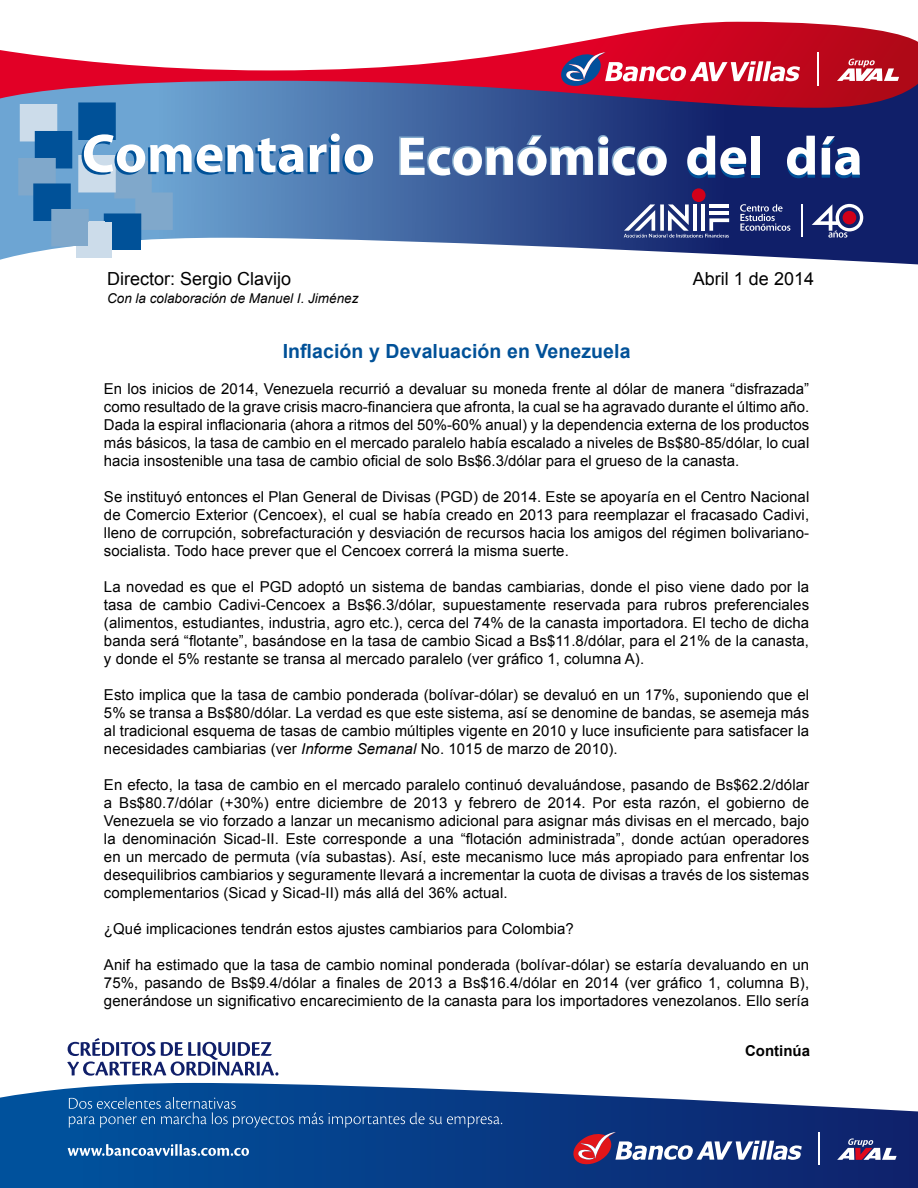
<style>
.page{position:relative;width:918px;height:1188px;background:#fff}
.page>*{position:absolute;margin:0;border:0;box-sizing:border-box;transform-origin:0 0}
.t1{font:700 19.5px "Arial";letter-spacing:.005em;color:#005198}
.t2{font:18px "Arial";color:#000}
.t3{font:15px/18px "Arial";letter-spacing:.005em;color:#000;text-align:justify}
.t4{font:700 15px "Arial";color:#000}
.t5{font:italic 13.5px "Arial";color:#000}
.s1{font-style:italic}
</style>
<div class="page">
<svg style="left:0;top:22px;width:918px;height:59px"></svg>
<svg style="left:0;top:81px;width:918px;height:183px;background:#5b699d"></svg>
<svg style="left:0;top:1083px;width:918px;height:105px;background:#265495"></svg>
<div style="left:136px;top:193px;width:36px;height:36px;background:#80a8cb"></div>
<div style="left:135px;top:192px;width:38px;height:38px;border:2px solid #80a8cb"></div>
<div style="left:115px;top:162px;width:36px;height:36px;background:#80a8cb"></div>
<div style="left:114px;top:161px;width:38px;height:37px;border:2px solid #80a8cb"></div>
<div style="left:21px;top:105px;width:36px;height:36px;background:#ccdcea"></div>
<div style="left:20px;top:104px;width:37px;height:37px;border:2px solid #ccdcea"></div>
<div style="left:36px;top:132px;width:36px;height:36px;background:#005198"></div>
<div style="left:35px;top:131px;width:37px;height:37px;border:2px solid #005198"></div>
<div style="left:79px;top:103px;width:36px;height:36px;background:#005198"></div>
<div style="left:78px;top:102px;width:38px;height:38px;border:2px solid #005198"></div>
<div style="left:79px;top:156px;width:36px;height:36px;background:#ccdcea"></div>
<div style="left:78px;top:155px;width:38px;height:37px;border:2px solid #ccdcea"></div>
<div style="left:19px;top:159px;width:36px;height:36px;background:#80a8cb"></div>
<div style="left:18px;top:158px;width:38px;height:37px;border:2px solid #80a8cb"></div>
<div style="left:34px;top:184px;width:36px;height:36px;background:#005198"></div>
<div style="left:33px;top:183px;width:38px;height:38px;border:2px solid #005198"></div>
<div style="left:104px;top:213px;width:37px;height:38px;border:2px solid #005198"></div>
<div style="left:75px;top:221px;width:38px;height:37px;border:2px solid #ccdcea"></div>
<div style="left:51px;top:209px;width:38px;height:37px;border:2px solid #80a8cb"></div>
<svg style="left:82px;top:133px;width:291px;height:42px"></svg>
<svg style="left:398px;top:134px;width:269px;height:42px"></svg>
<div style="left:751px;top:139px;width:9px;height:39px;background:#005198"></div>
<svg style="left:687px;top:136px;width:59px;height:42px"></svg>
<div style="left:751px;top:136px;width:9px;height:39px;background:#fff"></div>
<svg style="left:787px;top:136px;width:28px;height:42px"></svg>
<svg style="left:822px;top:136px;width:38px;height:42px"></svg>
<div style="left:105px;top:214px;width:36px;height:36px;background:#005198"></div>
<div style="left:76px;top:222px;width:36px;height:36px;background:#ccdcea"></div>
<div style="left:52px;top:210px;width:36px;height:36px;background:#80a8cb"></div>
<svg style="left:69px;top:1097px;width:254px;height:31px;background:#1d5da0"></svg>
<svg style="left:329px;top:1112px;width:173px;height:16px;background:#255697"></svg>
<svg style="left:68px;top:1144px;width:181px;height:12px"></svg>
<svg style="left:67px;top:1038px;width:211px;height:38px"></svg>
<svg style="left:837px;top:59px;width:62px;height:22px"></svg>
<svg style="left:559px;top:52px;width:241px;height:36px"></svg>
<hr style="left:817px;top:52px;width:2px;height:34px;background:#fff">
<svg style="left:837px;top:1138px;width:60px;height:22px"></svg>
<svg style="left:571px;top:1132px;width:231px;height:34px"></svg>
<hr style="left:818px;top:1132px;width:2px;height:32px;background:#fff">
<svg style="left:740px;top:204px;width:50px;height:27px"></svg>
<div style="left:692px;top:188px;width:14px;height:14px;background:#d10019;border-radius:50%"></div>
<svg style="left:624px;top:204px;width:105px;height:34px"></svg>
<hr style="left:693px;top:204px;width:3px;height:27px;background:#fff">
<hr style="left:701px;top:204px;width:4px;height:27px;background:#fff">
<hr style="left:801px;top:204px;width:1px;height:33px;background:#fff">
<svg style="left:812px;top:204px;width:51px;height:34px"></svg>
<p class="t2" style="left:107px;top:267px;width:186px">Director: Sergio Clavijo</p>
<p class="t2" style="left:693px;top:267px;width:123px">Abril 1 de 2014</p>
<p class="t5" style="left:107px;top:290px;width:253px">Con la colaboración de Manuel I. Jiménez</p>
<h1 class="t1" style="left:283px;top:339px;width:349px">Inflación y Devaluación en Venezuela</h1>
<p class="t3" style="left:104px;top:380px;width:707px">En los inicios de 2014, Venezuela recurrió a devaluar su moneda frente al dólar de manera “disfrazada” como resultado de la grave crisis macro-financiera que afronta, la cual se ha agravado durante el último año.<br>Dada la espiral inflacionaria (ahora a ritmos del 50%-60% anual) y la dependencia externa de los productos más básicos, la tasa de cambio en el mercado paralelo había escalado a niveles de Bs$80-85/dólar, lo cual hacia insostenible una tasa de cambio oficial de solo Bs$6.3/dólar para el grueso de la canasta.</p>
<p class="t3" style="left:104px;top:488px;width:707px">Se instituyó entonces el Plan General de Divisas (PGD) de 2014. Este se apoyaría en el Centro Nacional de Comercio Exterior (Cencoex), el cual se había creado en 2013 para reemplazar el fracasado Cadivi, lleno de corrupción, sobrefacturación y desviación de recursos hacia los amigos del régimen bolivariano&shy;socialista. Todo hace prever que el Cencoex correrá la misma suerte.</p>
<p class="t3" style="left:104px;top:578px;width:707px">La novedad es que el PGD adoptó un sistema de bandas cambiarias, donde el piso viene dado por la tasa de cambio Cadivi-Cencoex a Bs$6.3/dólar, supuestamente reservada para rubros preferenciales (alimentos, estudiantes, industria, agro etc.), cerca del 74% de la canasta importadora. El techo de dicha banda será “flotante”, basándose en la tasa de cambio Sicad a Bs$11.8/dólar, para el 21% de la canasta, y donde el 5% restante se transa al mercado paralelo (ver gráfico 1, columna A).</p>
<p class="t3" style="left:104px;top:686px;width:707px">Esto implica que la tasa de cambio ponderada (bolívar-dólar) se devaluó en un 17%, suponiendo que el 5% se transa a Bs$80/dólar. La verdad es que este sistema, así se denomine de bandas, se asemeja más al tradicional esquema de tasas de cambio múltiples vigente en 2010 y luce insuficiente para satisfacer la necesidades cambiarias (ver <span class="s1">Informe Semanal</span> No. 1015 de marzo de 2010).</p>
<p class="t3" style="left:104px;top:776px;width:707px">En efecto, la tasa de cambio en el mercado paralelo continuó devaluándose, pasando de Bs$62.2/dólar a Bs$80.7/dólar (+30%) entre diciembre de 2013 y febrero de 2014. Por esta razón, el gobierno de Venezuela se vio forzado a lanzar un mecanismo adicional para asignar más divisas en el mercado, bajo la denominación Sicad-II. Este corresponde a una “flotación administrada”, donde actúan operadores en un mercado de permuta (vía subastas). Así, este mecanismo luce más apropiado para enfrentar los desequilibrios cambiarios y seguramente llevará a incrementar la cuota de divisas a través de los sistemas complementarios (Sicad y Sicad-II) más allá del 36% actual.</p>
<p class="t3" style="left:104px;top:920px;width:472px">¿Qué implicaciones tendrán estos ajustes cambiarios para Colombia?</p>
<p class="t3" style="left:104px;top:956px;width:707px">Anif ha estimado que la tasa de cambio nominal ponderada (bolívar-dólar) se estaría devaluando en un 75%, pasando de Bs$9.4/dólar a finales de 2013 a Bs$16.4/dólar en 2014 (ver gráfico 1, columna B), generándose un significativo encarecimiento de la canasta para los importadores venezolanos. Ello sería</p>
<p class="t4" style="left:745px;top:1041px;width:66px">Continúa</p>
</div>
